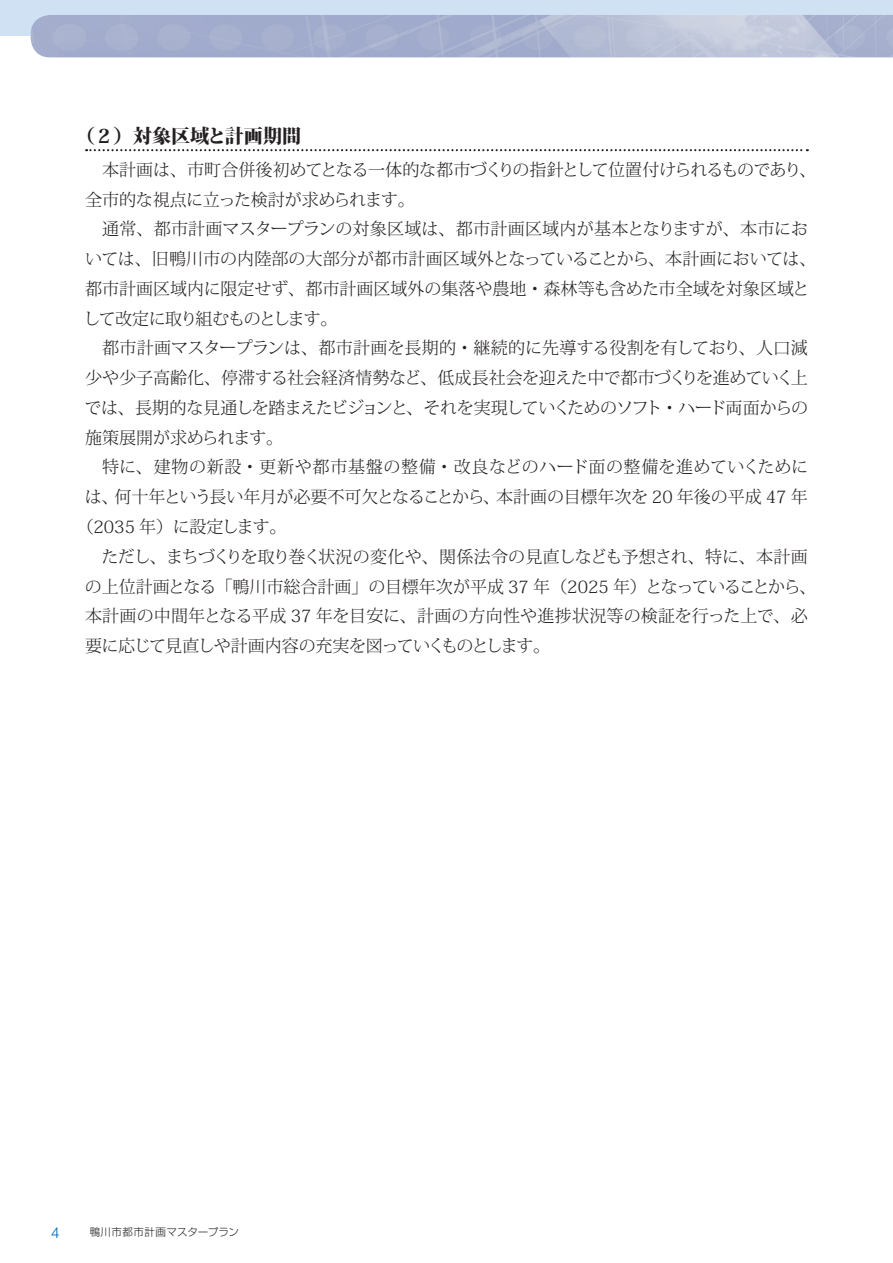
<style>
.page{position:relative;width:893px;height:1263px;background:#fff}
.page>*{position:absolute;margin:0;border:0;box-sizing:border-box;transform-origin:0 0}
.t1{font:800 19.2px "Koz Min Pr 6 N";color:#231f20}
.t2{font:300 16.95px/29.7px "Koz Min Pr 6 N";letter-spacing:-.005em;color:#231f20}
.t3{font:300 16.95px "Koz Min Pr 6 N";letter-spacing:-.035em;color:#231f20}
.t4{font:300 16.95px "Koz Min Pr 6 N";letter-spacing:.035em;color:#231f20}
.t5{font:300 16.95px "Koz Min Pr 6 N";letter-spacing:-.04em;color:#231f20}
.t6{font:300 15px "Helvetica";color:#006cb3}
.t7{font:300 10.5px "Shin Go Pr 6 N";letter-spacing:.03em;color:#231f20}
</style>
<div class="page">
<div style="left:0;top:0;width:893px;height:36px;background:#cfe1f3"></div>
<img style="left:31px;top:15px;width:862px;height:42px">
<svg style="left:86px;top:149px;width:722px;height:2px"></svg>
<p class="t1" style="left:76px;top:125px;width:227px">（２）対象区域と計画期間</p>
<p class="t2" style="left:85px;top:155px;width:732px;text-indent:17px">本計画は、市町合併後初めてとなる一体的な都市づくりの指針として位置付けられるものであり、全市的な視点に立った検討が求められます。</p>
<p class="t2" style="left:84px;top:215px;width:734px;text-indent:19px">通常、都市計画マスタープランの対象区域は、都市計画区域内が基本となりますが、本市においては、旧鴨川市の内陸部の大部分が都市計画区域外となっていることから、本計画においては、都市計画区域内に限定せず、都市計画区域外の集落や農地・森林等も含めた市全域を対象区域として改定に取り組むものとします。</p>
<p class="t2" style="left:84px;top:334px;width:725px;text-align:justify;text-indent:18px">都市計画マスタープランは、都市計画を長期的・継続的に先導する役割を有しており、人口減少や少子高齢化、停滞する社会経済情勢など、低成長社会を迎えた中で都市づくりを進めていく上では、長期的な見通しを踏まえたビジョンと、それを実現していくためのソフト・ハード両面からの施策展開が求められます。</p>
<p class="t4" style="left:102px;top:458px;width:708px">特に、建物の新設・更新や都市基盤の整備・改良などのハード面の整備を進めていくために</p>
<p class="t2" style="left:85px;top:482px;width:725px">は、何十年という長い年月が必要不可欠となることから、本計画の目標年次を 20 年後の平成 47 年</p>
<p class="t2" style="left:77px;top:512px;width:211px">（2035 年）に設定します。</p>
<p class="t3" style="left:102px;top:547px;width:708px">ただし、まちづくりを取り巻く状況の変化や、関係法令の見直しなども予想され、特に、本計画</p>
<p class="t2" style="left:85px;top:572px;width:733px">の上位計画となる「鴨川市総合計画」の目標年次が平成 37 年（2025 年）となっていることから、</p>
<p class="t2" style="left:85px;top:602px;width:724px">本計画の中間年となる平成 37 年を目安に、計画の方向性や進捗状況等の検証を行った上で、必</p>
<p class="t5" style="left:85px;top:636px;width:467px">要に応じて見直しや計画内容の充実を図っていくものとします。</p>
<p class="t6" style="left:51px;top:1223px;width:10px">4</p>
<p class="t7" style="left:90px;top:1224px;width:151px">鴨川市都市計画マスタープラン</p>
</div>
